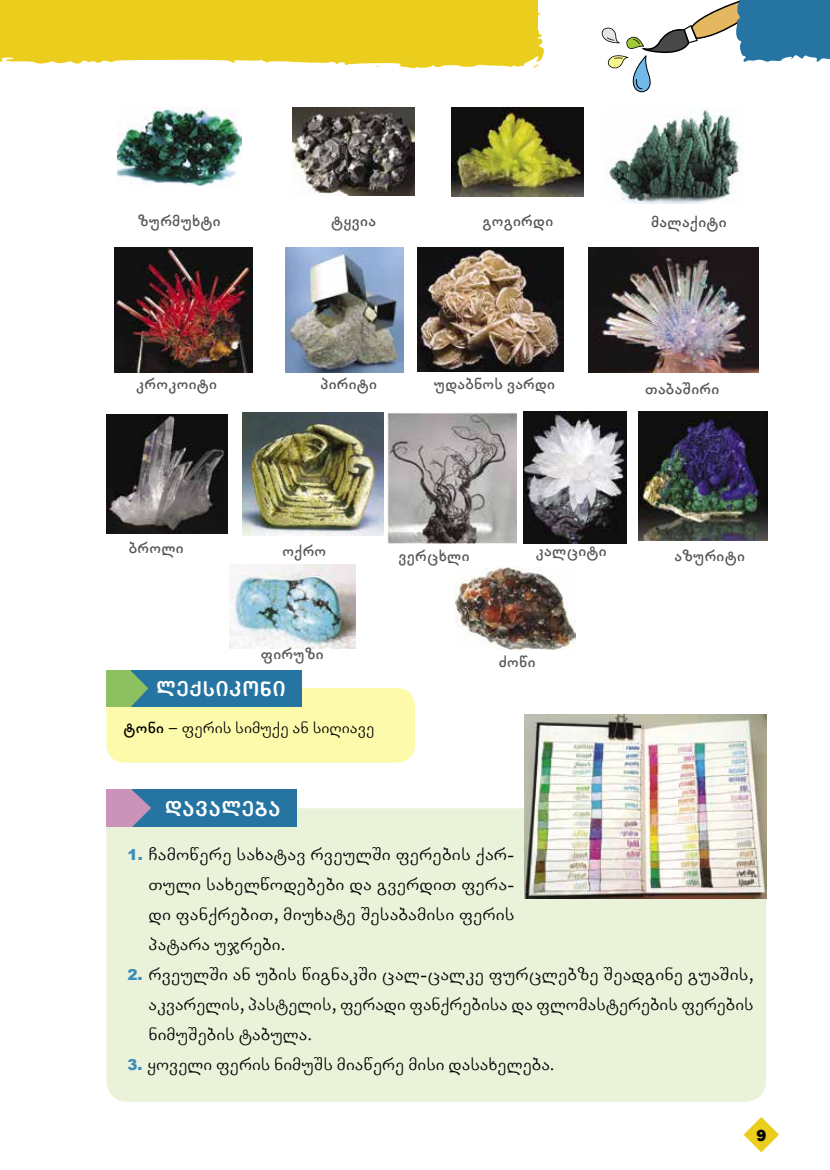
<style>
.page{position:relative;width:830px;height:1170px;background:#fff}
.page>*{position:absolute;margin:0;border:0;box-sizing:border-box;transform-origin:0 0}
.t1{font:700 21px "Kolhety New";color:#fff}
.t2{font:18px/30px "Kolhety Normal New";color:#000;text-align:justify}
.t3{font:800 16.8px "Franklin Gothic";color:#000}
.t4{font:16.5px "Kolhety Normal New Bold";color:#555}
.t5{font:16.5px "Kolhety Normal New";color:#000}
.s1{font-family:"Kolhety Normal New Bold"}
.s2{font-family:"Arial";font-weight:900;font-size:15px;color:#3a8dba}
</style>
<div class="page">
<img style="left:451px;top:107px;width:132px;height:89px">
<div style="left:106px;top:808px;width:659px;height:293px;background:#ebf2da;border-radius:21px"></div>
<img style="left:229px;top:564px;width:126px;height:84px">
<img style="left:292px;top:107px;width:123px;height:88px">
<img style="left:285px;top:248px;width:118px;height:125px">
<img style="left:242px;top:413px;width:141px;height:122px">
<img style="left:523px;top:411px;width:102px;height:132px">
<img style="left:605px;top:107px;width:137px;height:97px">
<img style="left:588px;top:248px;width:170px;height:124px">
<img style="left:387px;top:413px;width:129px;height:130px">
<img style="left:417px;top:248px;width:146px;height:124px">
<img style="left:638px;top:411px;width:129px;height:129px">
<img style="left:117px;top:107px;width:124px;height:78px">
<img style="left:106px;top:414px;width:121px;height:119px">
<img style="left:455px;top:567px;width:119px;height:82px">
<img style="left:115px;top:248px;width:137px;height:125px">
<div style="left:106px;top:789px;width:191px;height:38px;background:#2674a2"></div>
<div style="left:106px;top:789px;width:26px;height:38px;background:#c994b8"></div>
<svg style="left:132px;top:790px;width:19px;height:36px"></svg>
<div style="left:106px;top:688px;width:309px;height:74px;background:#fdfaab;border-radius:18px"></div>
<div style="left:106px;top:670px;width:196px;height:37px;background:#2674a2"></div>
<div style="left:106px;top:670px;width:24px;height:37px;background:#8cc060"></div>
<svg style="left:130px;top:670px;width:18px;height:37px"></svg>
<img style="left:524px;top:715px;width:241px;height:183px">
<svg style="left:743px;top:1117px;width:35px;height:35px"></svg>
<div style="left:0;top:0;width:537px;height:39px;background:#ebce1d"></div>
<svg style="left:0;top:2px;width:544px;height:67px"></svg>
<svg style="left:601px;top:0;width:228px;height:93px"></svg>
<p class="t4" style="left:138px;top:214px;width:85px">ZURMUXTI</p>
<p class="t4" style="left:136px;top:377px;width:82px">KROKOITI</p>
<p class="t4" style="left:331px;top:214px;width:47px">TYVIA</p>
<p class="t4" style="left:482px;top:214px;width:72px">GOGIRDI</p>
<p class="t4" style="left:651px;top:215px;width:77px">MALAQITI</p>
<p class="t4" style="left:320px;top:377px;width:58px">PIRITI</p>
<p class="t4" style="left:434px;top:377px;width:123px">UDABNOS VARDI</p>
<p class="t4" style="left:645px;top:382px;width:76px">TABASIRI</p>
<p class="t4" style="left:129px;top:541px;width:57px">BROLI</p>
<p class="t4" style="left:282px;top:544px;width:46px">OQRO</p>
<p class="t4" style="left:398px;top:549px;width:73px">VERCXLI</p>
<p class="t4" style="left:535px;top:544px;width:73px">KALCITI</p>
<p class="t4" style="left:261px;top:647px;width:64px">FIRUZI</p>
<p class="t4" style="left:498px;top:655px;width:39px">ZOWI</p>
<p class="t1" style="left:156px;top:676px;width:131px">LEQSIKONI</p>
<p class="t5" style="left:123px;top:721px;width:252px"><span class="s1">TONI</span> – FERIS SIMUQE AN SIRIAVE</p>
<p class="t4" style="left:674px;top:549px;width:72px">AZURITI</p>
<p class="t1" style="left:165px;top:796px;width:118px">DAVALEBA</p>
<p class="t2" style="left:148px;top:841px;width:367px;text-indent:-21px"><span class="s2">1.</span> CAMOWERE SAXATAV RVEULSI FEREBIS QAR-TULI SAXELWODEBEBI DA GVERDIT FERA-DI FANQREBIT, MIUXATE SESABAMISI FERIS PA TARA UJREBI.</p>
<p class="t2" style="left:148px;top:961px;width:606px;text-indent:-21px"><span class="s2">2.</span> RVEULSI AN UBIS WIGNAKSI CAL-CALKE FURCLEBZE SEADGINE GUASIS, AKVARELIS, PASTELIS, FERADI FANQREBISA DA FLOMASTEREBIS FEREBIS NIMUSEBIS TABULA.</p>
<p class="t2" style="left:127px;top:1051px;width:428px"><span class="s2">3.</span> YOVELI FERIS NIMUSS MIAWERE MISI DASAXELEBA.</p>
<p class="t3" style="left:756px;top:1124px;width:11px">9</p>
</div>
